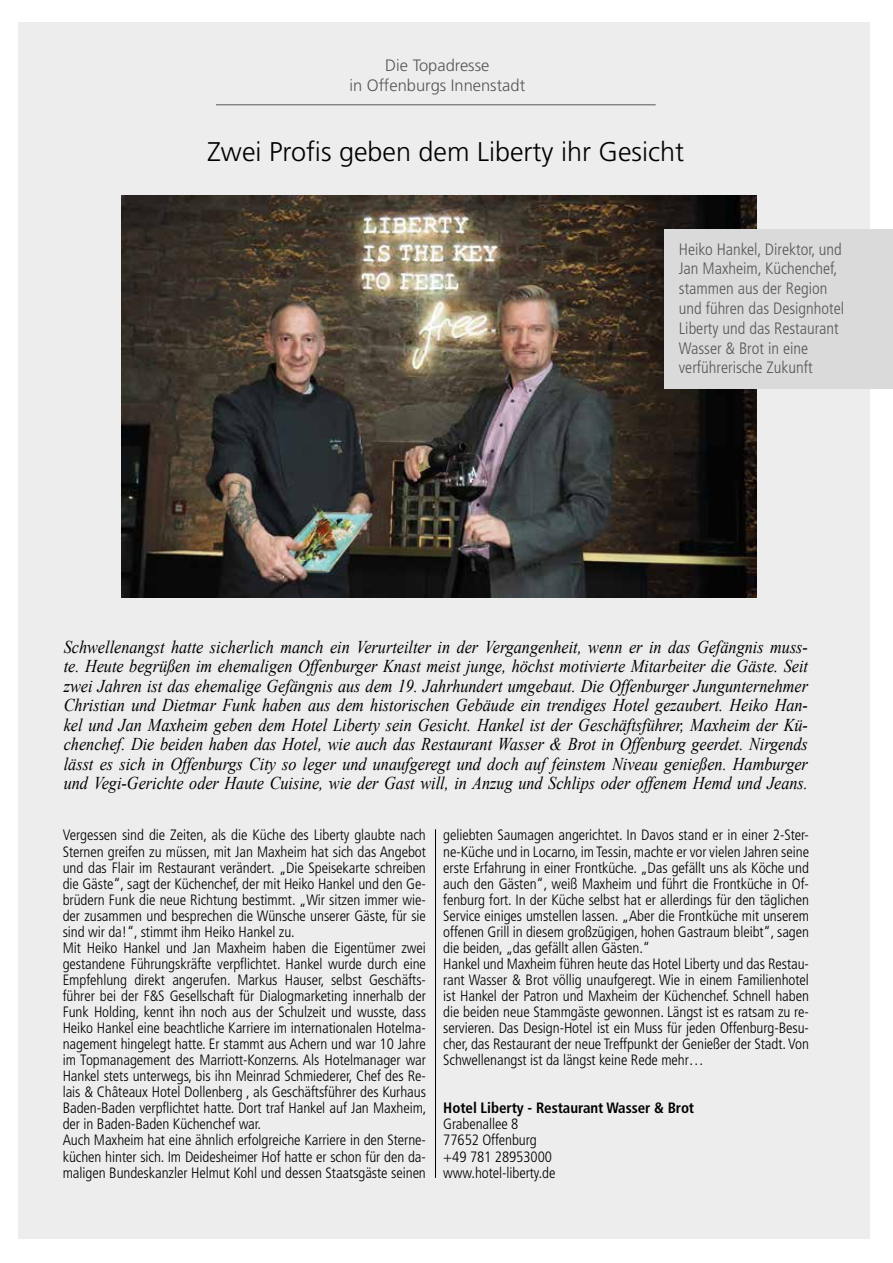
<style>
.page{position:relative;width:893px;height:1263px;background:#fff}
.page>*{position:absolute;margin:0;border:0;box-sizing:border-box;transform-origin:0 0}
.t1{font:300 27px "Frutiger";color:#000}
.t2{font:italic 18px/19.5px "Times New Roman";color:#000;text-align:justify;scale:.9 1}
.t3{font:300 condensed 16.5px/19.8px "Frutiger";color:#575756}
.t4{font:300 16.5px/19.8px "Frutiger";color:#575756;text-align:center}
.t5{font:300 condensed 15px/16px "Frutiger";letter-spacing:-.005em;color:#000}
.t6{font:700 condensed 15px "Frutiger";letter-spacing:-.005em;color:#000}
</style>
<div class="page">
<div style="left:18px;top:22px;width:852px;height:1216px;background:#ededed"></div>
<img style="left:121px;top:196px;width:636px;height:401px">
<hr style="left:216px;top:105px;width:440px;height:1px;background:#575756">
<hr style="left:435px;top:829px;width:1px;height:349px;background:#000">
<div style="left:664px;top:229px;width:229px;height:159px;background:#dadada"></div>
<p class="t4" style="left:349px;top:56px;width:177px">Die Topadresse<br>in Offenburgs Innenstadt</p>
<h1 class="t1" style="left:207px;top:136px;width:478px">Zwei Profis geben dem Liberty ihr Gesicht</h1>
<p class="t3" style="left:679px;top:239px;width:167px">Heiko Hankel, Direktor, und<br>Jan Maxheim, Küchenchef, stammen aus der Region und führen das Designhotel<br>Liberty und das Restaurant<br>Wasser &amp; Brot in eine verführerische Zukunft</p>
<p class="t2" style="left:64px;top:636px;width:828px">Schwellenangst hatte sicherlich manch ein Verurteilter in der Vergangenheit, wenn er in das Gefängnis muss&shy;te. Heute begrüßen im ehemaligen Offenburger Knast meist junge, höchst motivierte Mitarbeiter die Gäste. Seit zwei Jahren ist das ehemalige Gefängnis aus dem 19. Jahrhundert umgebaut. Die Offenburger Jungunternehmer Christian und Dietmar Funk haben aus dem historischen Gebäude ein trendiges Hotel gezaubert. Heiko Han&shy;kel und Jan Maxheim geben dem Hotel Liberty sein Gesicht. Hankel ist der Geschäftsführer, Maxheim der Kü&shy;chenchef. Die beiden haben das Hotel, wie auch das Restaurant Wasser &amp; Brot in Offenburg geerdet. Nirgends lässt es sich in Offenburgs City so leger und unaufgeregt und doch auf feinstem Niveau genießen. Hamburger und Vegi-Gerichte oder Haute Cuisine, wie der Gast will, in Anzug und Schlips oder offenem Hemd und Jeans.</p>
<p class="t5" style="left:63px;top:827px;width:365px">Vergessen sind die Zeiten, als die Küche des Liberty glaubte nach Sternen greifen zu müssen, mit Jan Maxheim hat sich das Angebot und das Flair im Restaurant verändert. „Die Speisekarte schreiben die Gäste“, sagt der Küchenchef, der mit Heiko Hankel und den Ge&shy;brüdern Funk die neue Richtung bestimmt. „Wir sitzen immer wie&shy;der zusammen und besprechen die Wünsche unserer Gäste, für sie sind wir da!“, stimmt ihm Heiko Hankel zu.<br>Mit Heiko Hankel und Jan Maxheim haben die Eigentümer zwei gestandene Führungskräfte verpflichtet. Hankel wurde durch eine Empfehlung direkt angerufen. Markus Hauser, selbst Geschäfts&shy;führer bei der F&amp;S Gesellschaft für Dialogmarketing innerhalb der Funk Holding, kennt ihn noch aus der Schulzeit und wusste, dass Heiko Hankel eine beachtliche Karriere im internationalen Hotelma&shy;nagement hingelegt hatte. Er stammt aus Achern und war 10 Jahre im Topmanagement des Marriott-Konzerns. Als Hotelmanager war Hankel stets unterwegs, bis ihn Meinrad Schmiederer, Chef des Re&shy;lais &amp; Châteaux Hotel Dollenberg , als Geschäftsführer des Kurhaus Baden-Baden verpflichtet hatte. Dort traf Hankel auf Jan Maxheim, der in Baden-Baden Küchenchef war.<br>Auch Maxheim hat eine ähnlich erfolgreiche Karriere in den Sterne&shy;küchen hinter sich. Im Deidesheimer Hof hatte er schon für den da&shy;maligen Bundeskanzler Helmut Kohl und dessen Staatsgäste seinen</p>
<p class="t5" style="left:443px;top:827px;width:367px">geliebten Saumagen angerichtet. In Davos stand er in einer 2-Ster&shy;ne-Küche und in Locarno, im Tessin, machte er vor vielen Jahren seine erste Erfahrung in einer Frontküche. „Das gefällt uns als Köche und auch den Gästen“, weiß Maxheim und führt die Frontküche in Of&shy;fenburg fort. In der Küche selbst hat er allerdings für den täglichen Service einiges umstellen lassen. „Aber die Frontküche mit unserem offenen Grill in diesem großzügigen, hohen Gastraum bleibt“, sagen die beiden, „das gefällt allen Gästen.“<br>Hankel und Maxheim führen heute das Hotel Liberty und das Restau&shy;rant Wasser &amp; Brot völlig unaufgeregt. Wie in einem Familienhotel ist Hankel der Patron und Maxheim der Küchenchef. Schnell haben die beiden neue Stammgäste gewonnen. Längst ist es ratsam zu re&shy;servieren. Das Design-Hotel ist ein Muss für jeden Offenburg-Besu&shy;cher, das Restaurant der neue Treffpunkt der Genießer der Stadt. Von Schwellenangst ist da längst keine Rede mehr…</p>
<p class="t6" style="left:443px;top:1099px;width:252px">Hotel Liberty - Restaurant Wasser &amp; Brot</p>
<p class="t5" style="left:443px;top:1116px;width:114px">Grabenallee 8<br>77652 Offenburg +49 781 28953000 www.hotel-liberty.de</p>
</div>
